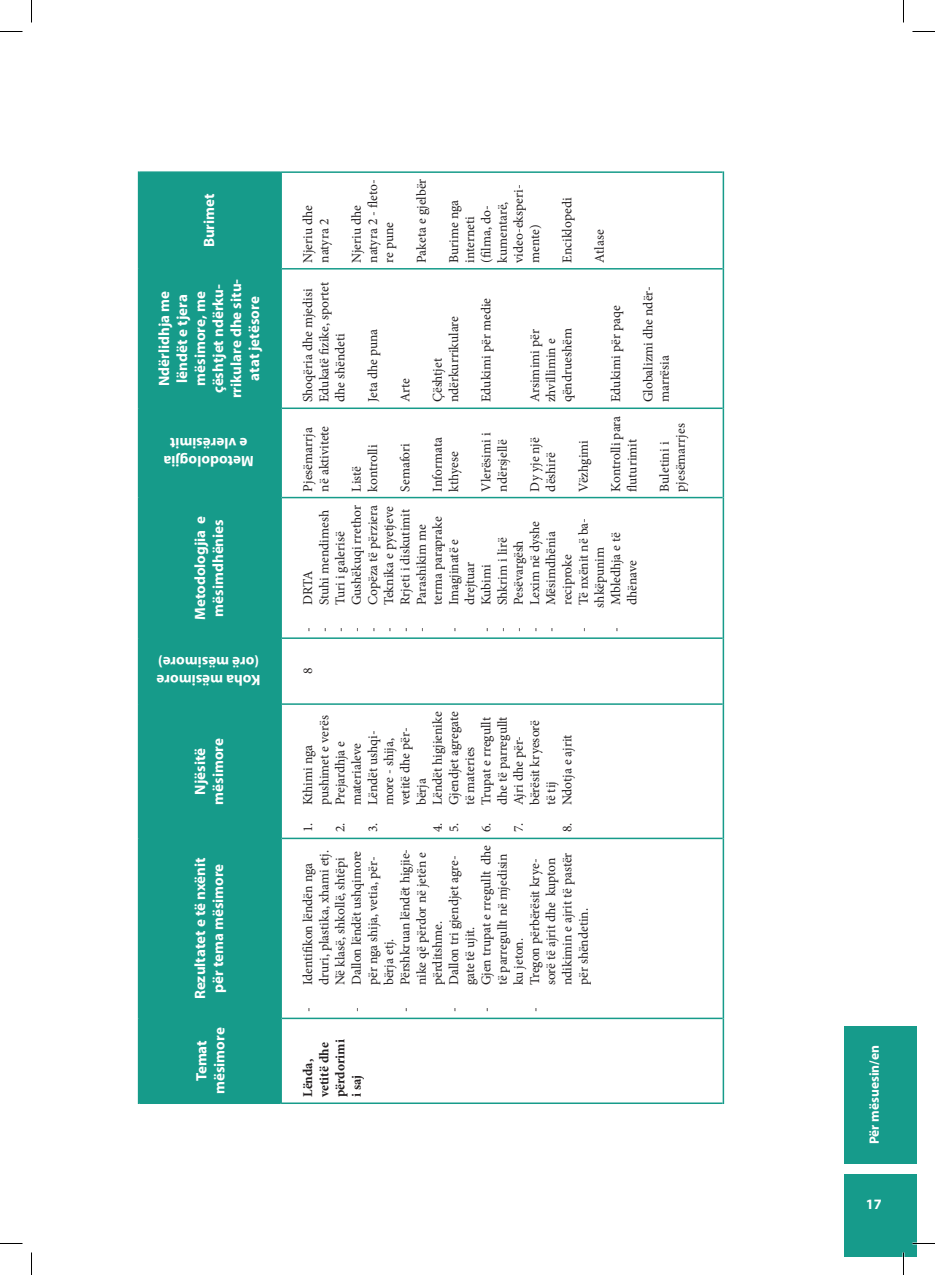
<style>
.page{position:relative;width:935px;height:1275px;background:#fff}
.page>*{position:absolute;margin:0;border:0;box-sizing:border-box;transform-origin:0 0}
.t1{font:700 15px/18px "Myriad Pro";color:#fff;text-align:center}
.t2{font:700 14.4px "Myriad Pro";color:#fff}
.t3{font:13.5px/16.2px "Minion Pro";color:#231f20}
.t4{font:700 13.5px/16.2px "Minion Pro";color:#231f20}
.t5{font:700 13.5px "Myriad Pro";color:#fff}
</style>
<div class="page">
<div style="left:844px;top:1026px;width:72px;height:138px;background:#169b8b"></div>
<div style="left:844px;top:1174px;width:72px;height:82px;background:#169b8b"></div>
<div style="left:139px;top:173px;width:141px;height:929px;background:#169b8a"></div>
<hr style="left:280px;top:1018px;width:2px;height:86px;background:#169b8a">
<hr style="left:282px;top:1102px;width:440px;height:2px;background:#169b8a">
<hr style="left:280px;top:838px;width:2px;height:180px;background:#169b8a">
<hr style="left:282px;top:1017px;width:440px;height:2px;background:#169b8a">
<hr style="left:280px;top:704px;width:2px;height:134px;background:#169b8a">
<hr style="left:282px;top:838px;width:440px;height:1px;background:#169b8a">
<hr style="left:280px;top:638px;width:2px;height:66px;background:#169b8a">
<hr style="left:282px;top:703px;width:440px;height:2px;background:#169b8a">
<hr style="left:280px;top:498px;width:2px;height:140px;background:#169b8a">
<hr style="left:282px;top:637px;width:440px;height:2px;background:#169b8a">
<hr style="left:280px;top:408px;width:2px;height:90px;background:#169b8a">
<hr style="left:282px;top:497px;width:440px;height:1px;background:#169b8a">
<hr style="left:280px;top:269px;width:2px;height:139px;background:#169b8a">
<hr style="left:282px;top:407px;width:440px;height:2px;background:#169b8a">
<hr style="left:280px;top:171px;width:2px;height:98px;background:#169b8a">
<hr style="left:282px;top:268px;width:440px;height:2px;background:#169b8a">
<hr style="left:282px;top:171px;width:440px;height:2px;background:#169b8a">
<hr style="left:722px;top:1018px;width:2px;height:86px;background:#169b8a">
<hr style="left:722px;top:838px;width:2px;height:180px;background:#169b8a">
<hr style="left:722px;top:704px;width:2px;height:134px;background:#169b8a">
<hr style="left:722px;top:638px;width:2px;height:66px;background:#169b8a">
<hr style="left:722px;top:498px;width:2px;height:140px;background:#169b8a">
<hr style="left:722px;top:408px;width:2px;height:90px;background:#169b8a">
<hr style="left:722px;top:269px;width:2px;height:139px;background:#169b8a">
<hr style="left:722px;top:171px;width:2px;height:98px;background:#169b8a">
<hr style="left:138px;top:1018px;width:1px;height:86px;background:#169b8a">
<hr style="left:139px;top:1102px;width:141px;height:2px;background:#169b8a">
<hr style="left:138px;top:838px;width:1px;height:180px;background:#169b8a">
<hr style="left:139px;top:1017px;width:141px;height:2px;background:#169b8a">
<hr style="left:138px;top:704px;width:1px;height:134px;background:#169b8a">
<hr style="left:139px;top:838px;width:141px;height:1px;background:#169b8a">
<hr style="left:138px;top:638px;width:1px;height:66px;background:#169b8a">
<hr style="left:139px;top:703px;width:141px;height:2px;background:#169b8a">
<hr style="left:138px;top:498px;width:1px;height:140px;background:#169b8a">
<hr style="left:139px;top:637px;width:141px;height:2px;background:#169b8a">
<hr style="left:138px;top:408px;width:1px;height:90px;background:#169b8a">
<hr style="left:139px;top:497px;width:141px;height:1px;background:#169b8a">
<hr style="left:138px;top:269px;width:1px;height:139px;background:#169b8a">
<hr style="left:139px;top:407px;width:141px;height:2px;background:#169b8a">
<hr style="left:138px;top:171px;width:1px;height:98px;background:#169b8a">
<hr style="left:139px;top:268px;width:141px;height:2px;background:#169b8a">
<hr style="left:139px;top:171px;width:141px;height:2px;background:#169b8a">
<hr style="left:912px;top:1242px;width:23px;height:2px;background:#fff">
<hr style="left:902px;top:1252px;width:2px;height:23px;background:#fff">
<svg style="left:0;top:31px;width:22px;height:1px"></svg>
<svg style="left:912px;top:31px;width:23px;height:1px"></svg>
<svg style="left:0;top:1243px;width:22px;height:1px"></svg>
<svg style="left:912px;top:1243px;width:23px;height:1px"></svg>
<svg style="left:31px;top:0;width:1px;height:22px"></svg>
<svg style="left:31px;top:1252px;width:1px;height:23px"></svg>
<svg style="left:903px;top:0;width:1px;height:22px"></svg>
<svg style="left:903px;top:1252px;width:1px;height:23px"></svg>
<p class="t1" style="left:200px;top:247px;width:55px;rotate:-90deg">Burimet</p>
<p class="t1" style="left:155px;top:398px;width:121px;rotate:-90deg">Ndërlidhja me lëndët e tjera mësimore, me çështjet ndërku&shy;rrikulare dhe situ&shy;atat jetësore</p>
<p class="t1" style="left:254px;top:471px;width:92px;rotate:-180deg">Metodologjia e vlerësimit</p>
<p class="t1" style="left:191px;top:620px;width:106px;text-align:left;rotate:-90deg">Metodologjia e mësimdhënies</p>
<p class="t1" style="left:260px;top:689px;width:105px;text-align:left;rotate:-180deg">Koha mësimore (orë mësimore)</p>
<p class="t1" style="left:191px;top:804px;width:68px;rotate:-90deg">Njësitë mësimore</p>
<p class="t1" style="left:191px;top:999px;width:143px;rotate:-90deg">Rezultatet e të nxënit për tema mësimore</p>
<p class="t1" style="left:192px;top:1094px;width:68px;rotate:-90deg">Temat mësimore</p>
<p class="t3" style="left:300px;top:263px;width:59px;rotate:-90deg">Njeriu dhe natyra 2</p>
<p class="t3" style="left:348px;top:263px;width:85px;rotate:-90deg">Njeriu dhe natyra 2 - fleto&shy;re pune</p>
<p class="t3" style="left:413px;top:263px;width:86px;rotate:-90deg">Paketa e gjelbër</p>
<p class="t3" style="left:446px;top:263px;width:80px;rotate:-90deg">Burime nga interneti (filma, do&shy;kumentarë, video-eksperi&shy;mente)</p>
<p class="t3" style="left:559px;top:263px;width:67px;rotate:-90deg">Enciklopedi</p>
<p class="t3" style="left:300px;top:402px;width:121px;rotate:-90deg">Shoqëria dhe mjedisi<br>Edukatë fizike, sportet dhe shëndeti</p>
<p class="t3" style="left:365px;top:402px;width:75px;rotate:-90deg">Jeta dhe puna</p>
<p class="t3" style="left:397px;top:402px;width:26px;rotate:-90deg">Arte</p>
<p class="t3" style="left:429px;top:402px;width:88px;rotate:-90deg">Çështjet ndërkurrikulare</p>
<p class="t3" style="left:478px;top:402px;width:106px;rotate:-90deg">Edukimi për medie</p>
<p class="t3" style="left:527px;top:402px;width:76px;rotate:-90deg">Arsimimi për zhvillimin e qëndrueshëm</p>
<p class="t3" style="left:591px;top:263px;width:35px;rotate:-90deg">Atlase</p>
<p class="t3" style="left:608px;top:402px;width:98px;rotate:-90deg">Edukimi për paqe</p>
<p class="t3" style="left:640px;top:402px;width:118px;rotate:-90deg">Globalizmi dhe ndër&shy;marrësia</p>
<p class="t3" style="left:300px;top:492px;width:67px;rotate:-90deg">Pjesëmarrja në aktivitete</p>
<p class="t3" style="left:348px;top:492px;width:48px;rotate:-90deg">Listë kontrolli</p>
<p class="t3" style="left:397px;top:492px;width:50px;rotate:-90deg">Semafori</p>
<p class="t3" style="left:429px;top:492px;width:56px;rotate:-90deg">Informata kthyese</p>
<p class="t3" style="left:478px;top:492px;width:60px;rotate:-90deg">Vlerësimi i ndërsjellë</p>
<p class="t3" style="left:527px;top:492px;width:56px;rotate:-90deg">Dy yje një dëshirë</p>
<p class="t3" style="left:575px;top:492px;width:53px;rotate:-90deg">Vëzhgimi</p>
<p class="t3" style="left:608px;top:492px;width:77px;rotate:-90deg">Kontrolli para fluturimit</p>
<p class="t3" style="left:656px;top:492px;width:70px;rotate:-90deg">Buletini i pjesëmarrjes</p>
<p class="t3" style="left:348px;top:632px;width:129px;rotate:-90deg">- Gushëkuqi rrethor</p>
<p class="t3" style="left:365px;top:632px;width:129px;rotate:-90deg">- Copëza të përziera</p>
<p class="t3" style="left:381px;top:632px;width:127px;rotate:-90deg">- Teknika e pyetjeve</p>
<p class="t3" style="left:397px;top:632px;width:124px;rotate:-90deg">- Rrjeti i diskutimit</p>
<p class="t3" style="left:413px;top:605px;width:90px;text-indent:-27px;rotate:-90deg">- Parashikim me terma paraprake</p>
<p class="t3" style="left:316px;top:632px;width:123px;rotate:-90deg">- Stuhi mendimesh</p>
<p class="t3" style="left:575px;top:632px;width:116px;text-align:center;rotate:-90deg">- Të nxënit në ba&shy;shkëpunim</p>
<p class="t3" style="left:527px;top:632px;width:113px;rotate:-90deg">- Lexim në dyshe</p>
<p class="t3" style="left:543px;top:632px;width:103px;text-align:center;rotate:-90deg">- Mësimdhënia reciproke</p>
<p class="t3" style="left:332px;top:632px;width:102px;rotate:-90deg">- Turi i galerisë</p>
<p class="t3" style="left:608px;top:632px;width:102px;text-align:center;rotate:-90deg">- Mbledhja e të dhënave</p>
<p class="t3" style="left:494px;top:632px;width:96px;rotate:-90deg">- Shkrim i lirë</p>
<p class="t3" style="left:510px;top:632px;width:93px;rotate:-90deg">- Pesëvargësh</p>
<p class="t3" style="left:446px;top:632px;width:95px;text-align:center;rotate:-90deg">- Imagjinatë e drejtuar</p>
<p class="t3" style="left:478px;top:632px;width:69px;rotate:-90deg">- Kubimi</p>
<p class="t3" style="left:300px;top:632px;width:63px;rotate:-90deg">- DRTA</p>
<p class="t3" style="left:300px;top:674px;width:8px;rotate:-90deg">8</p>
<p class="t3" style="left:429px;top:832px;width:122px;rotate:-90deg">4. Lëndët higjienike</p>
<p class="t3" style="left:446px;top:805px;width:96px;text-indent:-27px;rotate:-90deg">5. Gjendjet agregate të materies</p>
<p class="t3" style="left:478px;top:832px;width:118px;text-align:right;rotate:-90deg">6. Trupat e rregullt dhe të parregullt</p>
<p class="t3" style="left:510px;top:805px;width:87px;text-indent:-27px;rotate:-90deg">7. Ajri dhe për&shy;bërësit kryesorë të tij</p>
<p class="t3" style="left:300px;top:805px;width:91px;text-indent:-27px;rotate:-90deg">1. Kthimi nga pushimet e verës</p>
<p class="t3" style="left:365px;top:805px;width:79px;text-indent:-27px;rotate:-90deg">3. Lëndët ushqi&shy;more - shija, vetitë dhe për&shy;bërja</p>
<p class="t3" style="left:559px;top:832px;width:99px;rotate:-90deg">8. Ndotja e ajrit</p>
<p class="t3" style="left:332px;top:832px;width:93px;text-align:right;rotate:-90deg">2. Prejardhja e materialeve</p>
<p class="t3" style="left:300px;top:985px;width:137px;text-indent:-27px;rotate:-90deg">- Identifikon lëndën nga druri, plastika, xhami etj.<br>Në klasë, shkollë, shtëpi</p>
<p class="t3" style="left:348px;top:985px;width:136px;text-indent:-27px;rotate:-90deg">- Dallon lëndët ushqimore për nga shija, vetia, për&shy;bërja etj.</p>
<p class="t3" style="left:397px;top:985px;width:138px;text-indent:-27px;rotate:-90deg">- Përshkruan lëndët higjie&shy;nike që përdor në jetën e përditshme.</p>
<p class="t3" style="left:446px;top:985px;width:131px;text-indent:-27px;rotate:-90deg">- Dallon tri gjendjet agre&shy;gate të ujit.</p>
<p class="t3" style="left:478px;top:985px;width:142px;text-indent:-27px;rotate:-90deg">- Gjen trupat e rregullt dhe të parregullt në mjedisin ku jeton.</p>
<p class="t3" style="left:527px;top:985px;width:134px;text-indent:-27px;rotate:-90deg">- Tregon përbërësit krye&shy;sorë të ajrit dhe kupton ndikimin e ajrit të pastër për shëndetin.</p>
<p class="t4" style="left:300px;top:1097px;width:59px;rotate:-90deg">Lënda, vetitë dhe përdorimi i saj</p>
<p class="t5" style="left:865px;top:1144px;width:101px;rotate:-90deg">Për mësuesin/en</p>
<p class="t2" style="left:866px;top:1194px;width:17px">17</p>
</div>
